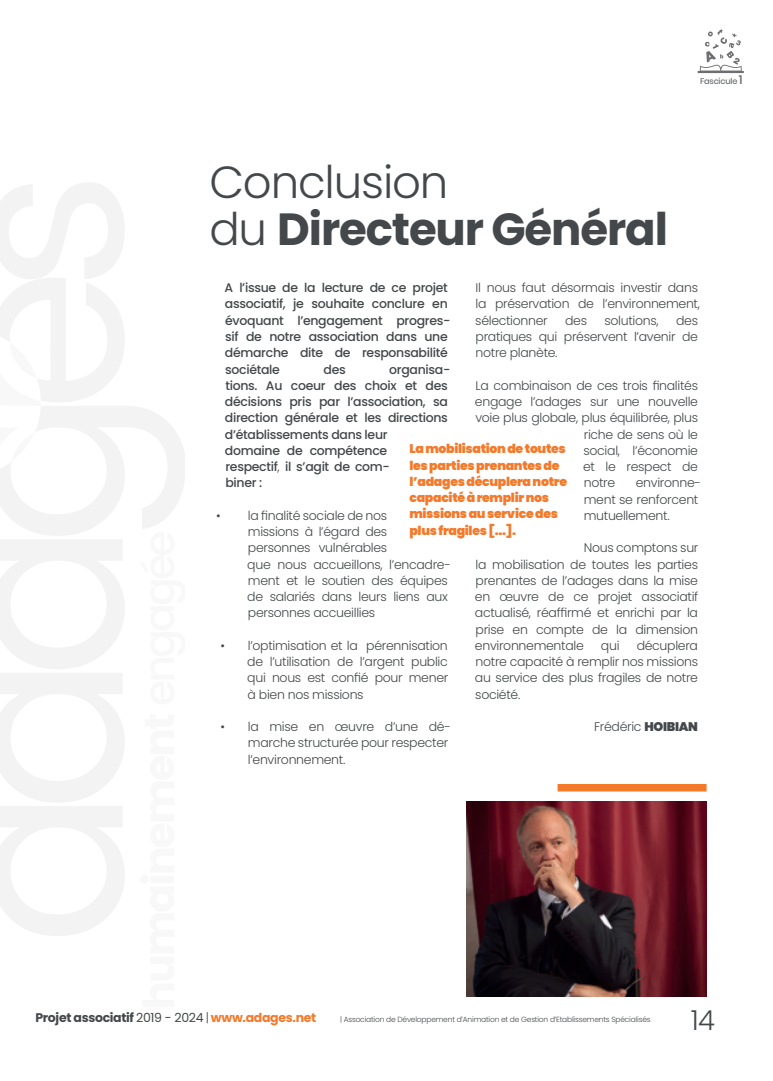
<style>
.page{position:relative;width:773px;height:1081px;background:#fff}
.page>*{position:absolute;margin:0;border:0;box-sizing:border-box;transform-origin:0 0}
.t1{font:700 45px/46.2px "Poppins";letter-spacing:-.025em;color:#44484a}
.t2{font:300 27.5px "Poppins";color:#44484a}
.t3{font:300 12.5px/16.2px "Poppins";letter-spacing:-.025em;color:#44484a}
.t4{font:500 12.5px/16.2px "Poppins";letter-spacing:-.025em;color:#44484a}
.t5{font:900 12.5px/16.2px "Poppins";letter-spacing:-.025em;color:#f4792a}
.t6{font:700 12.5px "Poppins";letter-spacing:-.025em;color:#44484a}
.t7{font:500 8.25px "Poppins";letter-spacing:-.025em;color:#6d6e71}
.t8{font:300 7.5px "Poppins";letter-spacing:-.025em;color:#44484a}
.s1{font-size:12.38px}
.s2{font-weight:300}
.s3{font-weight:900}
.s4{font-weight:400}
.s5{color:#f4792a}
</style>
<div class="page">
<svg style="left:0;top:183px;width:185px;height:753px"></svg>
<svg style="left:697px;top:29px;width:46px;height:44px"></svg>
<div style="left:557px;top:784px;width:149px;height:7px;background:#f4792a"></div>
<img style="left:466px;top:801px;width:240px;height:195px">
<p class="t7" style="left:700px;top:78px;width:44px">Fascicule <span class="s1">1</span></p>
<h1 class="t1" style="left:209px;top:163px;width:460px"><span class="s2">Conclusion<br>du</span> Directeur Général</h1>
<p class="t4" style="left:224px;top:280px;width:227px">A l’issue de la lecture de ce projet associatif, je souhaite conclure en évoquant l’engagement progres&shy;sif de notre association dans une démarche dite de responsabilité sociétale</p>
<p class="t3" style="left:475px;top:280px;width:226px">Il nous faut désormais investir dans la préservation de l’environnement, sélectionner</p>
<p class="t3" style="left:565px;top:312px;width:23px">des</p>
<p class="t3" style="left:604px;top:312px;width:56px">solutions,</p>
<p class="t3" style="left:475px;top:312px;width:224px;text-align:justify;text-indent:200px">des pratiques qui préservent l’avenir de notre planète.</p>
<p class="t3" style="left:475px;top:377px;width:224px">La combinaison de ces trois finalités</p>
<p class="t3" style="left:475px;top:394px;width:224px">engage l’adages sur une nouvelle</p>
<p class="t3" style="left:475px;top:410px;width:224px">voie plus globale, plus équilibrée, plus</p>
<p class="t3" style="left:583px;top:426px;width:116px">riche de sens où le</p>
<p class="t3" style="left:583px;top:442px;width:116px">social, l’économie</p>
<p class="t3" style="left:583px;top:459px;width:116px">et le respect de</p>
<p class="t3" style="left:583px;top:475px;width:33px">notre</p>
<p class="t4" style="left:225px;top:361px;width:227px;text-indent:164px">organisa&shy;tions. Au coeur des choix et des décisions pris par l’association, sa direction générale et les directions d’établissements dans leur<br>domaine de compétence<br>respectif<span class="s2">,</span> il s’agit de com-<br>biner :</p>
<p class="t3" style="left:247px;top:507px;width:205px;text-indent:-31px">• la finalité sociale de nos<br>missions à l’égard des personnes vulnérables<br>que nous accueillons, l’encadre&shy;ment et le soutien des équipes de salariés dans leurs liens aux personnes accueillies</p>
<p class="t3" style="left:247px;top:637px;width:202px;text-align:justify;text-indent:-27px">• l’optimisation et la pérennisation de l’utilisation de l’argent public qui nous est confié pour mener à bien nos missions</p>
<p class="t3" style="left:248px;top:719px;width:204px;text-indent:-28px">• la mise en œuvre d’une dé&shy;marche structurée pour respecter l’environnement.</p>
<p class="t4" style="left:323px;top:361px;width:24px">des</p>
<p class="t5" style="left:409px;top:441px;width:159px">La mobilisation de toutes les parties prenantes de l’adages décuplera notre capacité à remplir nos missions au service des plus fragiles [...].</p>
<p class="t3" style="left:583px;top:475px;width:119px;text-indent:52px">environne&shy;ment se renforcent mutuellement.</p>
<p class="t3" style="left:475px;top:540px;width:225px;text-align:justify;text-indent:109px">Nous comptons sur la mobilisation de toutes les parties prenantes de l’adages dans la mise en œuvre de ce projet associatif actualisé, réaffirmé et enrichi par la prise en compte de la dimension environnementale</p>
<p class="t3" style="left:475px;top:637px;width:224px;text-align:justify;text-indent:162px">décuplera notre capacité à remplir nos missions au service des plus fragiles de notre société.</p>
<p class="t3" style="left:594px;top:719px;width:105px">Frédéric <span class="s3">HOIBIAN</span></p>
<p class="t3" style="left:601px;top:637px;width:20px">qui</p>
<p class="t6" style="left:35px;top:1011px;width:282px">Projet associatif <span class="s4">2019 - 2024</span> <span class="s2">|</span> <span class="s5">www.adages.net</span></p>
<p class="t8" style="left:340px;top:1015px;width:312px">| Association de Développement d’Animation et de Gestion d’Etablissements Spécialisés</p>
<h2 class="t2" style="left:690px;top:1004px;width:26px">14</h2>
</div>
